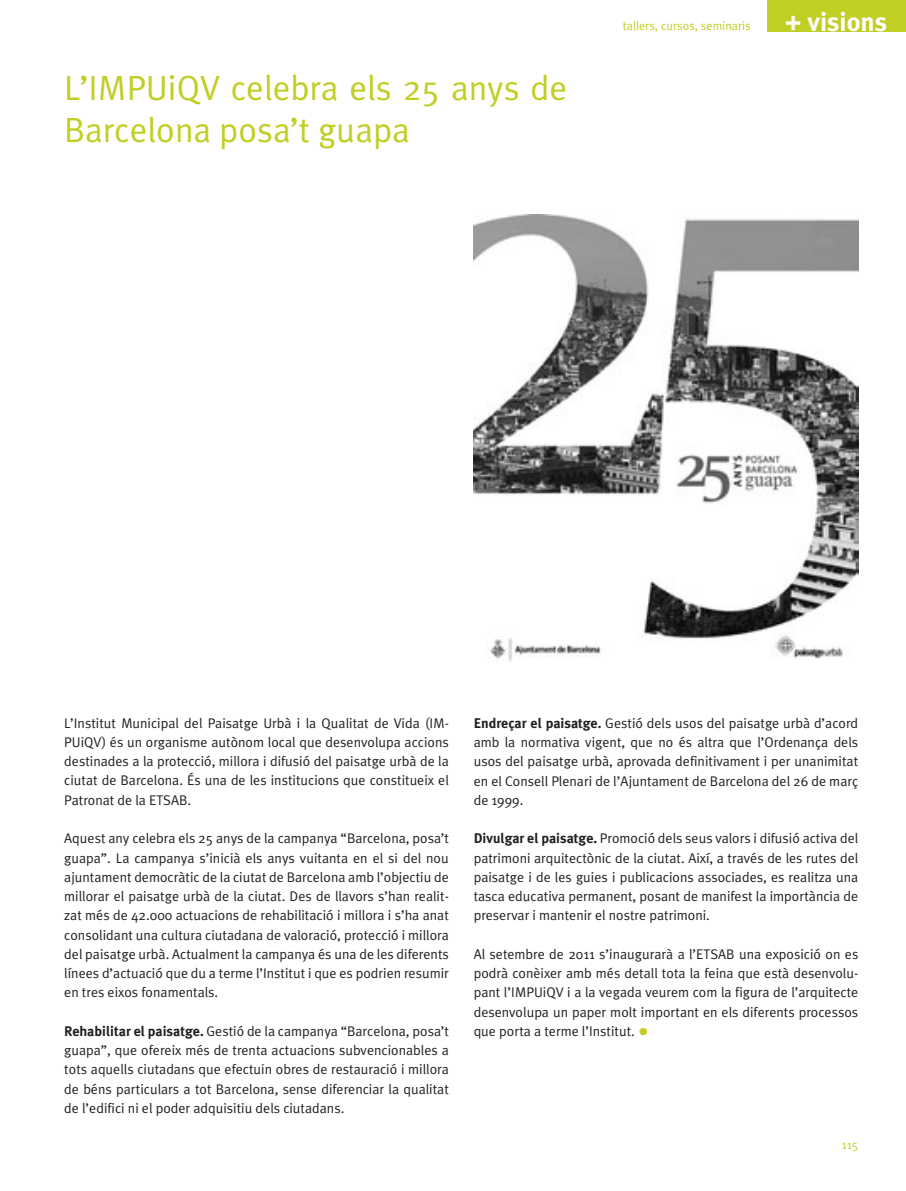
<style>
.page{position:relative;width:906px;height:1191px;background:#fff}
.page>*{position:absolute;margin:0;border:0;box-sizing:border-box;transform-origin:0 0}
.t1{font:35px/42px "Meta Plus Normal";color:#c1ce23}
.t2{font:700 26.25px "Meta Plus";color:#fff}
.t3{font:14px/19.2px "Meta Plus Normal";color:#231f20;text-align:justify}
.t4{font:12.25px "Meta Plus Normal";color:#c1ce23}
.s1{font-family:"Meta Plus";font-weight:700}
.s2{font-size:21px;color:#c1ce23}
</style>
<div class="page">
<div style="left:767px;top:0;width:139px;height:31px;background:#c1ce23"></div>
<img style="left:474px;top:215px;width:384px;height:447px">
<h1 class="t1" style="left:64px;top:66px;width:504px">L’IMPUiQV celebra els 25 anys de<br>Barcelona posa’t guapa</h1>
<p class="t4" style="left:623px;top:19px;width:129px">tallers, cursos, seminaris</p>
<h2 class="t2" style="left:785px;top:7px;width:104px">+ visions</h2>
<p class="t3" style="left:64px;top:713px;width:386px">L’Institut Municipal del Paisatge Urbà i la Qualitat de Vida (IM-PUiQV) és un organisme autònom local que desenvolupa accions destinades a la protecció, millora i difusió del paisatge urbà de la ciutat de Barcelona. És una de les institucions que constitueix el Patronat de la ETSAB.</p>
<p class="t3" style="left:64px;top:828px;width:386px">Aquest any celebra els 25 anys de la campanya “Barcelona, posa’t guapa”. La campanya s’inicià els anys vuitanta en el si del nou ajuntament democràtic de la ciutat de Barcelona amb l’objectiu de millorar el paisatge urbà de la ciutat. Des de llavors s’han realit&shy;zat més de 42.000 actuacions de rehabilitació i millora i s’ha anat consolidant una cultura ciutadana de valoració, protecció i millora del paisatge urbà. Actualment la campanya és una de les diferents línees d’actuació que du a terme l’Institut i que es podrien resumir en tres eixos fonamentals.</p>
<p class="t3" style="left:64px;top:1021px;width:386px"><span class="s1">Rehabilitar el paisatge.</span> Gestió de la campanya “Barcelona, posa’t guapa”, que ofereix més de trenta actuacions subvencionables a tots aquells ciutadans que efectuin obres de restauració i millora de béns particulars a tot Barcelona, sense diferenciar la qualitat de l’edifici ni el poder adquisitiu dels ciutadans.</p>
<p class="t3" style="left:474px;top:713px;width:386px"><span class="s1">Endreçar el paisatge.</span> Gestió dels usos del paisatge urbà d’acord amb la normativa vigent, que no és altra que l’Ordenança dels usos del paisatge urbà, aprovada definitivament i per unanimitat en el Consell Plenari de l’Ajuntament de Barcelona del 26 de març de 1999.</p>
<p class="t3" style="left:474px;top:828px;width:386px"><span class="s1">Divulgar el paisatge.</span> Promoció dels seus valors i difusió activa del patrimoni arquitectònic de la ciutat. Així, a través de les rutes del paisatge i de les guies i publicacions associades, es realitza una tasca educativa permanent, posant de manifest la importància de preservar i mantenir el nostre patrimoni.</p>
<p class="t3" style="left:474px;top:944px;width:386px">Al setembre de 2011 s’inaugurarà a l’ETSAB una exposició on es podrà conèixer amb més detall tota la feina que està desenvolu&shy;pant l’IMPUiQV i a la vegada veurem com la figura de l’arquitecte desenvolupa un paper molt important en els diferents processos que porta a terme l’Institut. <span class="s2">•</span></p>
<p class="t4" style="left:841px;top:1138px;width:18px">115</p>
</div>
